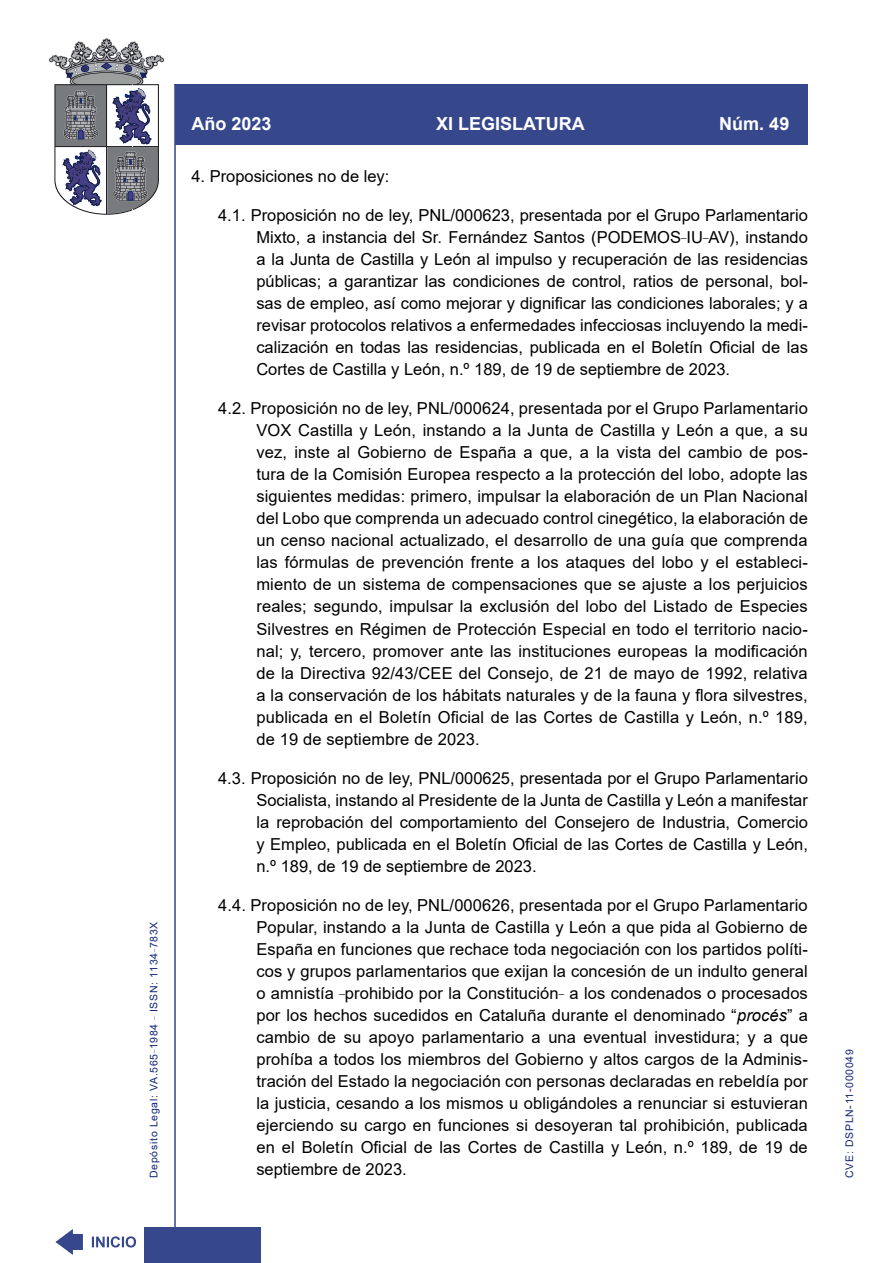
<style>
.page{position:relative;width:893px;height:1263px;background:#fff}
.page>*{position:absolute;margin:0;border:0;box-sizing:border-box;transform-origin:0 0}
.t1{font:700 18px "Arial";color:#fff}
.OrdenDiaSubPunto{font:16.5px/22px "Arial";color:#000;text-align:justify}
.OrdenDiaPUnto{font:16.5px "Arial";color:#000}
.t2{font:10.5px "Arial";letter-spacing:.065em;color:#122678}
.s1{font-style:italic}
</style>
<div class="page">
<hr style="left:174px;top:84px;width:2px;height:1179px;background:#36478c">
<div style="left:144px;top:1227px;width:117px;height:36px;background:#36478c"></div>
<hr style="left:174px;top:84px;width:634px;height:1px;background:#36478c">
<svg style="left:92px;top:1236px;width:44px;height:11px"></svg>
<svg style="left:55px;top:1229px;width:28px;height:26px"></svg>
<div style="left:175px;top:85px;width:633px;height:60px;background:#36478c"></div>
<svg style="left:49px;top:38px;width:115px;height:177px"></svg>
<p class="t2" style="left:146px;top:1178px;width:258px;rotate:-90deg">Depósito Legal: VA.565<sup>_</sup>1984 <sup>_</sup> ISSN: 1134<sup>_</sup>783X</p>
<p class="t1" style="left:191px;top:111px;width:82px">Año 2023</p>
<p class="t1" style="left:436px;top:111px;width:150px">XI LEGISLATURA</p>
<p class="t1" style="left:719px;top:111px;width:72px">Núm. 49</p>
<p class="OrdenDiaPUnto" style="left:191px;top:165px;width:200px">4. Proposiciones no de ley:</p>
<p class="OrdenDiaSubPunto" style="left:256px;top:204px;width:553px;text-indent:-38px">4.1. Proposición no de ley, PNL/000623, presentada por el Grupo Parlamentario Mixto, a instancia del Sr. Fernández Santos (PODEMOS<sup>_</sup>IU<sup>_</sup>AV), instando a la Junta de Castilla y León al impulso y recuperación de las residencias públicas; a garantizar las condiciones de control, ratios de personal, bol&shy;sas de empleo, así como mejorar y dignificar las condiciones laborales; y a revisar protocolos relativos a enfermedades infecciosas incluyendo la medi&shy;calización en todas las residencias, publicada en el Boletín Oficial de las Cortes de Castilla y León, n.º 189, de 19 de septiembre de 2023.</p>
<p class="OrdenDiaSubPunto" style="left:256px;top:397px;width:553px;text-indent:-38px">4.2. Proposición no de ley, PNL/000624, presentada por el Grupo Parlamentario VOX Castilla y León, instando a la Junta de Castilla y León a que, a su vez, inste al Gobierno de España a que, a la vista del cambio de pos&shy;tura de la Comisión Europea respecto a la protección del lobo, adopte las siguientes medidas: primero, impulsar la elaboración de un Plan Nacional del Lobo que comprenda un adecuado control cinegético, la elaboración de un censo nacional actualizado, el desarrollo de una guía que comprenda las fórmulas de prevención frente a los ataques del lobo y el estableci&shy;miento de un sistema de compensaciones que se ajuste a los perjuicios reales; segundo, impulsar la exclusión del lobo del Listado de Especies Silvestres en Régimen de Protección Especial en todo el territorio nacio&shy;nal; y, tercero, promover ante las instituciones europeas la modificación de la Directiva 92/43/CEE del Consejo, de 21 de mayo de 1992, relativa a la conservación de los hábitats naturales y de la fauna y flora silvestres, publicada en el Boletín Oficial de las Cortes de Castilla y León, n.º 189, de 19 de septiembre de 2023.</p>
<p class="OrdenDiaSubPunto" style="left:256px;top:767px;width:553px;text-indent:-38px">4.3. Proposición no de ley, PNL/000625, presentada por el Grupo Parlamentario Socialista, instando al Presidente de la Junta de Castilla y León a manifestar la reprobación del comportamiento del Consejero de Industria, Comercio y Empleo, publicada en el Boletín Oficial de las Cortes de Castilla y León, n.º 189, de 19 de septiembre de 2023.</p>
<p class="OrdenDiaSubPunto" style="left:256px;top:893px;width:553px;text-indent:-38px">4.4. Proposición no de ley, PNL/000626, presentada por el Grupo Parlamentario Popular, instando a la Junta de Castilla y León a que pida al Gobierno de España en funciones que rechace toda negociación con los partidos políti&shy;cos y grupos parlamentarios que exijan la concesión de un indulto general o amnistía <sup>_</sup>prohibido por la Constitución<sup>_</sup> a los condenados o procesados por los hechos sucedidos en Cataluña durante el denominado “<span class="s1">procés</span>” a cambio de su apoyo parlamentario a una eventual investidura; y a que prohíba a todos los miembros del Gobierno y altos cargos de la Adminis&shy;tración del Estado la negociación con personas declaradas en rebeldía por la justicia, cesando a los mismos u obligándoles a renunciar si estuvieran ejerciendo su cargo en funciones si desoyeran tal prohibición, publicada en el Boletín Oficial de las Cortes de Castilla y León, n.º 189, de 19 de septiembre de 2023.</p>
<p class="t2" style="left:842px;top:1178px;width:130px;rotate:-90deg">CVE: DSPLN-11-000049</p>
</div>
